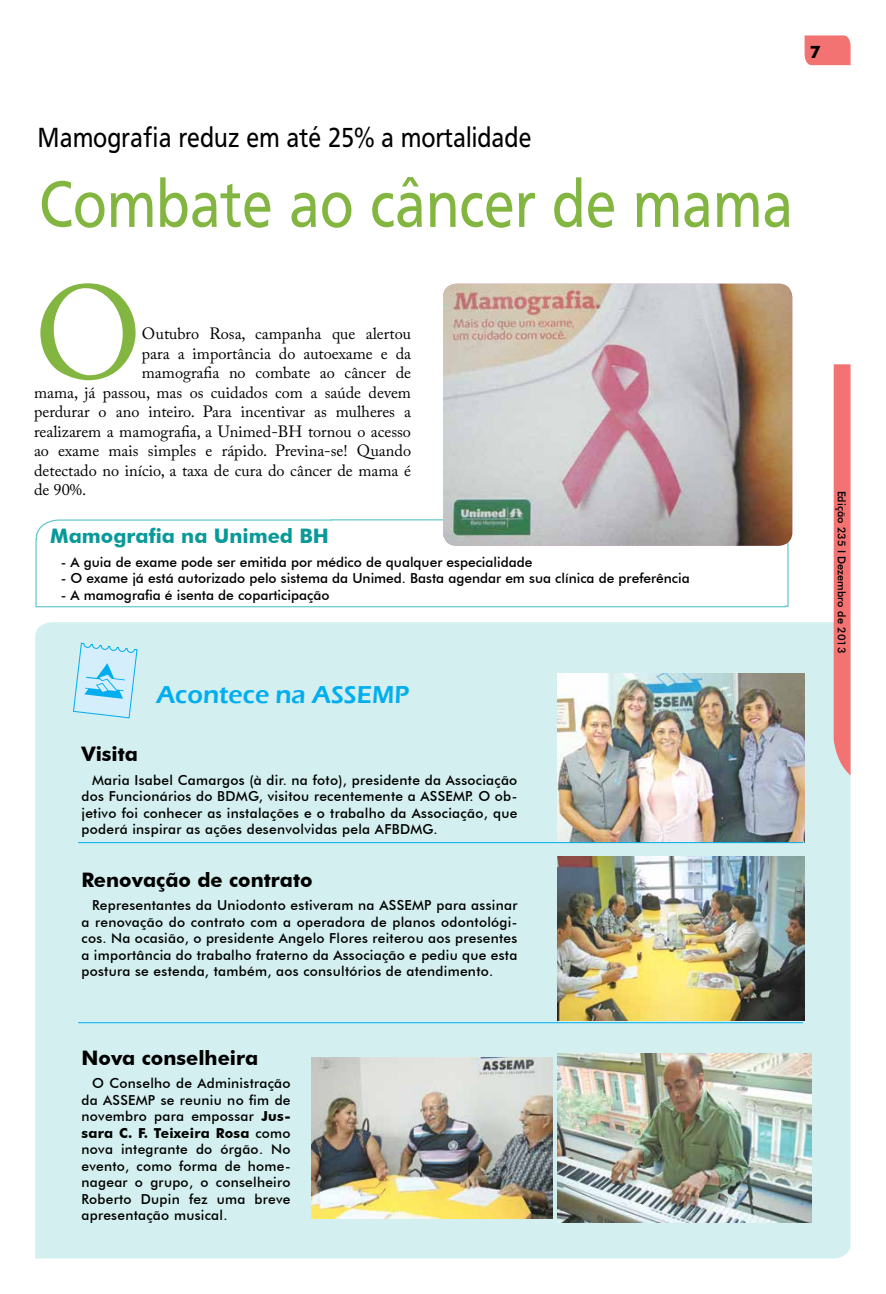
<style>
.page{position:relative;width:886px;height:1294px;background:#fff}
.page>*{position:absolute;margin:0;border:0;box-sizing:border-box;transform-origin:0 0}
.t1{font:131.25px "Adobe Caslon Pro";color:#83b541}
.t2{font:68.75px "Frutiger Cnd";color:#83b541}
.t3{font:28.75px "Frutiger Cnd";color:#000}
.t4{font:600 25.12px "Eras ITC";color:#00aeef}
.t5{font:700 20px "Futura BT";color:#000}
.t6{font:700 20px "Futura BT";color:#089999}
.t7{font:700 17.25px "Futura BT";color:#000}
.t8{font:16.25px "Adobe Caslon Pro";color:#000}
.t9{font:500 13.75px/16.5px "Futura BT";color:#000;text-align:justify}
.t10{font:500 11px "Futura BT";color:#000}
.s1{font-weight:700}
</style>
<div class="page">
<div style="left:35px;top:622px;width:815px;height:636px;background:#d3efef"></div>
<svg style="left:73px;top:643px;width:64px;height:75px;background:#b5e4f6"></svg>
<img style="left:558px;top:673px;width:246px;height:169px">
<img style="left:558px;top:856px;width:246px;height:164px">
<img style="left:312px;top:1057px;width:241px;height:161px">
<hr style="left:78px;top:842px;width:725px;height:1px;background:#00aeef">
<hr style="left:78px;top:1022px;width:725px;height:1px;background:#00aeef">
<img style="left:558px;top:1053px;width:253px;height:169px">
<div style="left:834px;top:364px;width:16px;height:411px;background:#f37372"></div>
<svg style="left:804px;top:35px;width:46px;height:30px"></svg>
<svg style="left:35px;top:519px;width:754px;height:89px"></svg>
<img style="left:443px;top:284px;width:349px;height:261px">
<p class="t7" style="left:810px;top:42px;width:12px">7</p>
<h3 class="t3" style="left:38px;top:121px;width:495px">Mamografia reduz em até 25% a mortalidade</h3>
<h2 class="t2" style="left:39px;top:165px;width:755px">Combate ao câncer de mama</h2>
<h1 class="t1" style="left:34px;top:256px;width:109px">O</h1>
<p class="t8" style="left:142px;top:324px;width:271px">Outubro Rosa, campanha que alertou</p>
<p class="t8" style="left:142px;top:343px;width:271px">para a importância do autoexame e da</p>
<p class="t8" style="left:142px;top:363px;width:271px">mamografia no combate ao câncer de</p>
<p class="t8" style="left:34px;top:382px;width:378px">mama, já passou, mas os cuidados com a saúde devem</p>
<p class="t8" style="left:34px;top:402px;width:378px">perdurar o ano inteiro. Para incentivar as mulheres a</p>
<p class="t8" style="left:34px;top:421px;width:378px">realizarem a mamografia, a Unimed-BH tornou o acesso</p>
<p class="t8" style="left:34px;top:441px;width:378px">ao exame mais simples e rápido. Previna-se! Quando</p>
<p class="t8" style="left:34px;top:460px;width:378px">detectado no início, a taxa de cura do câncer de mama é</p>
<p class="t8" style="left:34px;top:480px;width:54px">de 90%.</p>
<h3 class="t6" style="left:50px;top:524px;width:280px">Mamografia na Unimed BH</h3>
<p class="t9" style="left:61px;top:553px;width:473px">- A guia de exame pode ser emitida por médico de qualquer especialidade</p>
<p class="t9" style="left:61px;top:570px;width:630px">- O exame já está autorizado pelo sistema da Unimed. Basta agendar em sua clínica de preferência</p>
<p class="t9" style="left:61px;top:586px;width:270px">- A mamografia é isenta de coparticipação</p>
<h3 class="t4" style="left:156px;top:680px;width:255px">Acontece na ASSEMP</h3>
<h3 class="t5" style="left:81px;top:741px;width:58px">Visita</h3>
<p class="t9" style="left:81px;top:771px;width:437px;text-indent:11px">Maria Isabel Camargos (à dir. na foto), presidente da Associação dos Funcionários do BDMG, visitou recentemente a ASSEMP. O ob&shy;jetivo foi conhecer as instalações e o trabalho da Associação, que poderá inspirar as ações desenvolvidas pela AFBDMG.</p>
<h3 class="t5" style="left:81px;top:867px;width:232px">Renovação de contrato</h3>
<p class="t9" style="left:81px;top:897px;width:437px;text-indent:11px">Representantes da Uniodonto estiveram na ASSEMP para assinar a renovação do contrato com a operadora de planos odontológi&shy;cos. Na ocasião, o presidente Angelo Flores reiterou aos presentes a importância do trabalho fraterno da Associação e pediu que esta postura se estenda, também, aos consultórios de atendimento.</p>
<p class="t10" style="left:848px;top:490px;width:164px;rotate:90deg">Edição 235 I Dezembro de 2013</p>
<h3 class="t5" style="left:81px;top:1045px;width:178px">Nova conselheira</h3>
<p class="t9" style="left:81px;top:1074px;width:211px;text-indent:11px">O Conselho de Administração da ASSEMP se reuniu no fim de novembro para empossar <span class="s1">Jus&shy;sara C. F. Teixeira Rosa</span> como nova integrante do órgão. No evento, como forma de home&shy;nagear o grupo, o conselheiro Roberto Dupin fez uma breve apresentação musical.</p>
</div>
